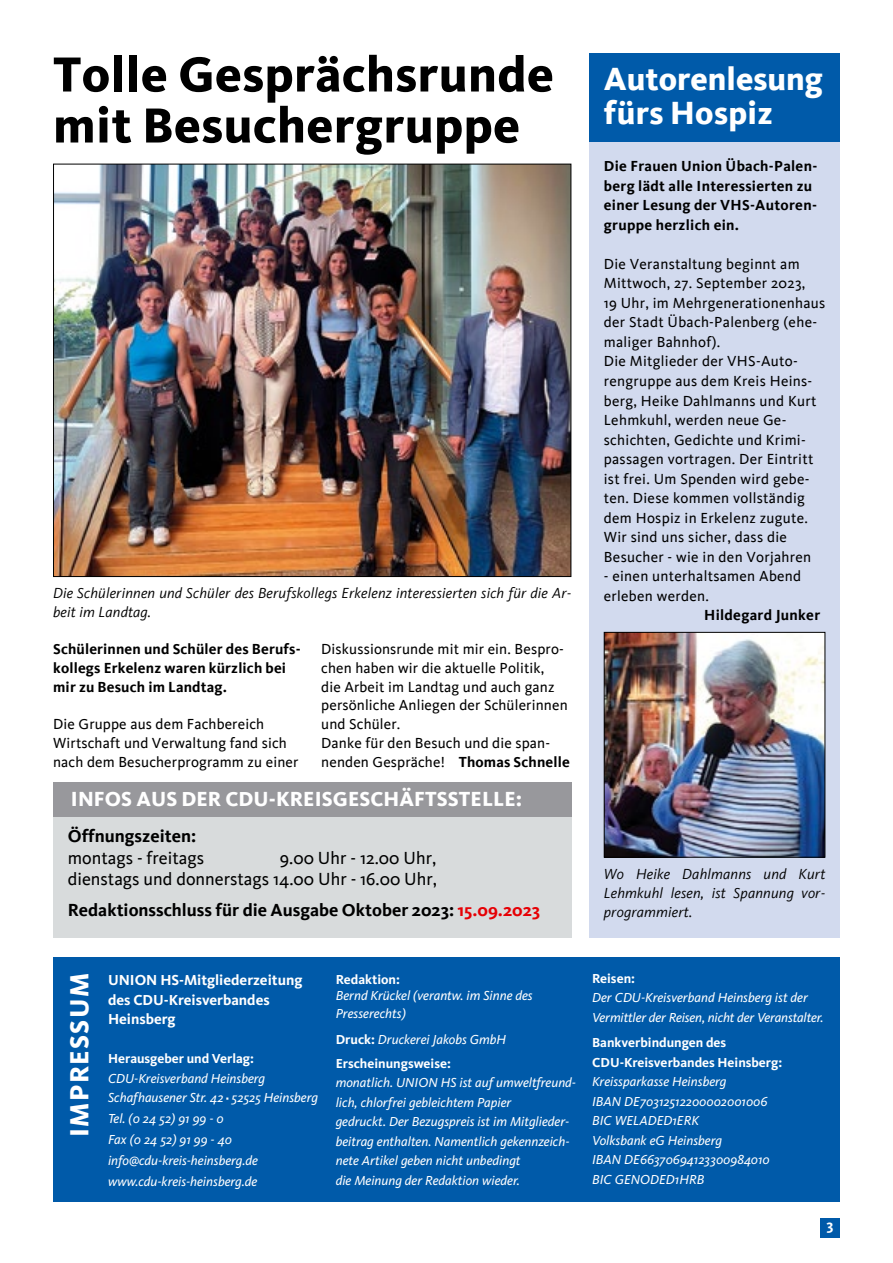
<style>
.page{position:relative;width:893px;height:1263px;background:#fff}
.page>*{position:absolute;margin:0;border:0;box-sizing:border-box;transform-origin:0 0}
.t1{font:800 51px/51px "Kievit";letter-spacing:.01em;color:#000}
.t2{font:800 33px/34.5px "Kievit";color:#fff}
.t3{font:800 27px "Kievit";letter-spacing:.05em;color:#fff}
.t4{font:800 21px "Kievit";letter-spacing:.005em;color:#fff}
.t5{font:18px/21.1px "Kievit";color:#000;text-align:right}
.t6{font:700 18px "Kievit";color:#000}
.t7{font:15px/19.5px "Kievit";letter-spacing:.02em;color:#000}
.t8{font:700 15px/19.5px "Kievit";letter-spacing:.02em;color:#000}
.t9{font:italic 15px/18.8px "Kievit";letter-spacing:.01em;color:#000}
.t10{font:700 15px/19.5px "Kievit OT";color:#fff}
.t11{font:700 15px "Kievit";color:#fff}
.t12{font:italic 13.5px/19.5px "Kievit OT";color:#fff}
.t13{font:700 13.5px/19.5px "Kievit OT";color:#fff}
.s1{font-weight:700}
.s2{color:#e60005}
.s3{font-weight:400;font-style:italic}
.s4{font-family:"Franklin Gothic";font-weight:600;font-style:normal}
</style>
<div class="page">
<div style="left:820px;top:1217px;width:20px;height:20px;background:#005aa9"></div>
<div style="left:53px;top:811px;width:518px;height:127px;background:#d8dbdc"></div>
<div style="left:53px;top:782px;width:518px;height:34px;background:#98989c"></div>
<img style="left:55px;top:166px;width:514px;height:409px">
<div style="left:589px;top:102px;width:251px;height:836px;background:#d2daee"></div>
<div style="left:589px;top:53px;width:251px;height:88px;background:#005aa9"></div>
<div style="left:53px;top:957px;width:787px;height:244px;background:#005aa9"></div>
<img style="left:606px;top:634px;width:217px;height:221px">
<div style="left:604px;top:632px;width:221px;height:225px;border:1px solid #000"></div>
<h1 class="t1" style="left:53px;top:49px;width:502px">Tolle Gesprächsrunde mit Besuchergruppe</h1>
<p class="t9" style="left:53px;top:583px;width:520px">Die Schülerinnen und Schüler des Berufskollegs Erkelenz interessierten sich für die Ar&shy;beit im Landtag.</p>
<p class="t8" style="left:53px;top:640px;width:249px;line-height:18.8px">Schülerinnen und Schüler des Berufs&shy;kollegs Erkelenz waren kürzlich bei mir zu Besuch im Landtag.</p>
<p class="t7" style="left:53px;top:715px;width:247px;line-height:18.8px">Die Gruppe aus dem Fachbereich<br>Wirtschaft und Verwaltung fand sich nach dem Besucherprogramm zu einer</p>
<p class="t7" style="left:321px;top:640px;width:250px;line-height:18.8px">Diskussionsrunde mit mir ein. Bespro&shy;chen haben wir die aktuelle Politik,<br>die Arbeit im Landtag und auch ganz persönliche Anliegen der Schülerinnen und Schüler.<br>Danke für den Besuch und die span&shy;nenden Gespräche! <span class="s1">Thomas Schnelle</span></p>
<h3 class="t4" style="left:71px;top:786px;width:453px">INFOS AUS DER CDU-KREISGESCHÄFTSSTELLE:</h3>
<p class="t6" style="left:68px;top:826px;width:130px">Öffnungszeiten:</p>
<p class="t5" style="left:68px;top:847px;width:138px">montags - freitags</p>
<p class="t5" style="left:68px;top:847px;width:371px">9.00 Uhr - 12.00 Uhr,<br>dienstags und donnerstags 14.00 Uhr - 16.00 Uhr,</p>
<p class="t6" style="left:68px;top:900px;width:474px">Redaktionsschluss für die Ausgabe Oktober 2023: <span class="s2">15.09.2023</span></p>
<h2 class="t2" style="left:604px;top:61px;width:221px">Autorenlesung fürs Hospiz</h2>
<p class="t8" style="left:604px;top:157px;width:215px">Die Frauen U nion Übach-Palen&shy;berg lädt alle I nteressierten zu einer Lesung der VHS-Autoren&shy;gruppe herzlich ein.</p>
<p class="t7" style="left:604px;top:254px;width:223px">Die Veranstaltung beginnt am<br>Mittwoch, 27. September 2023,<br>19 Uhr, im Mehrgenerationenhaus der Stadt Übach-Palenberg (ehe&shy;maliger Bahnhof).<br>Die Mitglieder der VH S-Auto&shy;rengruppe aus dem Kreis Heins&shy;berg, Heike Dahlmanns und Kurt<br>Lehmkuhl, werden neue Ge&shy;schichten, Gedichte und Krimi&shy;passagen vortragen. Der Eintritt ist frei. Um Spenden wird gebe&shy;ten. Diese kommen vollständig dem Hospiz in Erkelenz zugute.<br>Wir sind uns sicher, dass die<br>Besucher - wie in den Vorjahren</p>
<p class="t7" style="left:604px;top:566px;width:199px">- einen unterhaltsamen Abend erleben werden.</p>
<p class="t8" style="left:704px;top:605px;width:118px">Hildegard Junker</p>
<p class="t9" style="left:604px;top:865px;width:223px;text-align:justify">Wo Heike Dahlmanns und Kurt Lehmkuhl lesen, ist Spannung vor&shy;programmiert.</p>
<h3 class="t3" style="left:63px;top:1137px;width:165px;rotate:-90deg">IMPRESSUM</h3>
<p class="t13" style="left:592px;top:968px;width:44px">Reisen:</p>
<p class="t13" style="left:336px;top:969px;width:66px">Redaktion:</p>
<p class="t12" style="left:336px;top:987px;width:199px;line-height:18px">Bernd Krückel (verantw. im Sinne des<br>Presserechts)</p>
<p class="t13" style="left:336px;top:1027px;width:172px;line-height:24px">Druck: <span class="s3">Druckerei Jakobs GmbH<br></span>Erscheinungsweise:</p>
<p class="t12" style="left:336px;top:1073px;width:242px">monatlich. UNION HS ist auf umweltfreund&shy;lich, chlorfrei gebleichtem Papier<br>gedruckt. Der Bezugspreis ist im Mitglieder&shy;beitrag enthalten. Namentlich gekennzeich&shy;nete Artikel geben nicht unbedingt<br>die Meinung der Redaktion wieder.</p>
<p class="t10" style="left:108px;top:970px;width:196px">UNION HS-Mitgliederzeitung des CDU-Kreisverbandes<br>Heinsberg</p>
<p class="t13" style="left:108px;top:1049px;width:147px">Herausgeber und Verlag:</p>
<p class="t12" style="left:108px;top:1068px;width:212px">CDU-Kreisverband Heinsberg<br>Schafhausener Str. 42 <span class="s4">·</span> 52525 Heinsberg</p>
<p class="t12" style="left:108px;top:1108px;width:152px;line-height:21px">Tel. (0 24 52) 91 99 - 0<br>Fax (0 24 52) 91 99 - 40 info@cdu-kreis-heinsberg.de www.cdu-kreis-heinsberg.de</p>
<p class="t12" style="left:592px;top:988px;width:233px">Der CDU-Kreisverband Heinsberg ist der<br>Vermittler der Reisen, nicht der Veranstalter.</p>
<p class="t13" style="left:592px;top:1033px;width:192px">Bankverbindungen des<br>CDU-Kreisverbandes Heinsberg:</p>
<p class="t12" style="left:592px;top:1072px;width:179px">Kreissparkasse Heinsberg<br>IBAN DE70312512200002001006<br>BIC WELADED1ERK<br>Volksbank eG Heinsberg<br>IBAN DE66370694123300984010<br>BIC GENODED1HRB</p>
<p class="t11" style="left:826px;top:1216px;width:8px">3</p>
</div>
